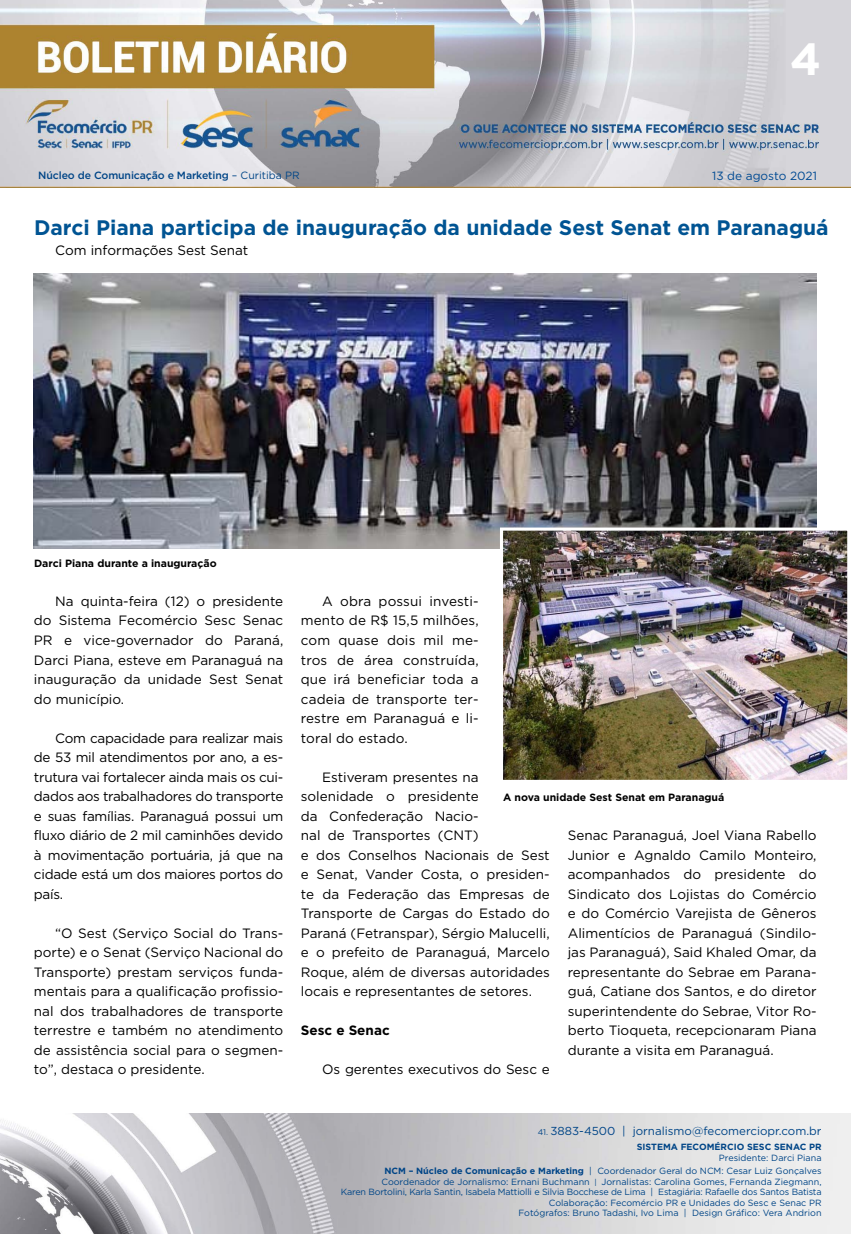
<style>
.page{position:relative;width:851px;height:1234px;background:#fff}
.page>*{position:absolute;margin:0;border:0;box-sizing:border-box;transform-origin:0 0}
.t1{font:700 45px "Gotham";color:#fff}
.t2{font:700 21px "Gotham";color:#005493}
.t3{font:13.5px/19.5px "Gotham";color:#000;text-align:justify}
.t4{font:700 13.5px "Gotham";color:#000}
.t5{font:11.85px "Gotham";color:#004a93}
.t6{font:11.55px "Gotham";color:#004587}
.t7{font:700 10.5px "Gotham";color:#000}
.t8{font:500 10.5px "Gotham";letter-spacing:-.01em;color:#004587}
.t9{font:9px/10.5px "Gotham";color:#004587;text-align:right}
.t10{font:700 9px "Gotham";color:#004587}
.s1{font-weight:400}
.s2{font-size:8.25px}
.s3{font-weight:700}
.s4{font-size:7.65px}
</style>
<div class="page">
<img style="left:0;top:0;width:850px;height:188px">
<img style="left:0;top:1113px;width:850px;height:120px">
<img style="left:34px;top:273px;width:782px;height:276px">
<img style="left:504px;top:531px;width:342px;height:247px">
<div style="left:500px;top:527px;width:350px;height:255px;border:3px solid #fff"></div>
<h1 class="t1" style="left:790px;top:29px;width:33px">4</h1>
<p class="t8" style="left:38px;top:168px;width:263px">Núcleo de Comunicação e Marketing <span class="s1">– Curitiba PR</span></p>
<p class="t5" style="left:712px;top:168px;width:106px">13 de agosto 2021</p>
<h2 class="t2" style="left:34px;top:214px;width:796px">Darci Piana participa de inauguração da unidade Sest Senat em Paranaguá</h2>
<p class="t3" style="left:55px;top:240px;width:194px">Com informações Sest Senat</p>
<p class="t7" style="left:34px;top:556px;width:184px">Darci Piana durante a inauguração</p>
<p class="t3" style="left:34px;top:591px;width:251px;text-indent:21px">Na quinta-feira (12) o presidente do Sistema Fecomércio Sesc Senac PR e vice-governador do Paraná, Darci Piana, esteve em Paranaguá na inauguração da unidade Sest Senat do município.</p>
<p class="t3" style="left:34px;top:727px;width:251px;text-indent:21px">Com capacidade para realizar mais de 53 mil atendimentos por ano, a es&shy;trutura vai fortalecer ainda mais os cui&shy;dados aos trabalhadores do transporte e suas famílias. Paranaguá possui um fluxo diário de 2 mil caminhões devido à movimentação portuária, já que na cidade está um dos maiores portos do país.</p>
<p class="t3" style="left:34px;top:922px;width:251px;text-indent:21px">“O Sest (Serviço Social do Trans&shy;porte) e o Senat (Serviço Nacional do Transporte) prestam serviços funda&shy;mentais para a qualificação profissio&shy;nal dos trabalhadores de transporte terrestre e também no atendimento de assistência social para o segmen&shy;to”, destaca o presidente.</p>
<p class="t3" style="left:301px;top:591px;width:179px;text-indent:21px">A obra possui investi&shy;mento de R$ 15,5 milhões, com quase dois mil me&shy;tros de área construída, que irá beneficiar toda a cadeia de transporte ter&shy;restre em Paranaguá e li&shy;toral do estado.</p>
<p class="t3" style="left:301px;top:766px;width:250px;text-align:left;text-indent:21px">Estiveram presentes na solenidade o presidente<br>da Confederação Nacio-<br>nal de Transportes (CNT)<br>e dos Conselhos Nacionais de Sest e Senat, Vander Costa, o presiden&shy;te da Federação das Empresas de<br>Transporte de Cargas do Estado do<br>Paraná (Fetranspar), Sérgio Malucelli, e o prefeito de Paranaguá, Marcelo<br>Roque, além de diversas autoridades locais e representantes de setores.</p>
<p class="t4" style="left:301px;top:1021px;width:90px">Sesc e Senac</p>
<p class="t3" style="left:322px;top:1059px;width:229px">Os gerentes executivos do Sesc e</p>
<p class="t7" style="left:503px;top:790px;width:223px">A nova unidade Sest Senat em Paranaguá</p>
<p class="t3" style="left:567px;top:825px;width:250px">Senac Paranaguá, Joel Viana Rabello Junior e Agnaldo Camilo Monteiro, acompanhados do presidente do Sindicato dos Lojistas do Comércio e do Comércio Varejista de Gêneros Alimentícios de Paranaguá (Sindilo&shy;jas Paranaguá), Said Khaled Omar, da representante do Sebrae em Parana&shy;guá, Catiane dos Santos, e do diretor superintendente do Sebrae, Vitor Ro&shy;berto Tioqueta, recepcionaram Piana durante a visita em Paranaguá.</p>
<p class="t6" style="left:537px;top:1123px;width:285px"><span class="s2">41.</span> 3883-4500 | jornalismo@fecomerciopr.com.br</p>
<p class="t10" style="left:636px;top:1140px;width:186px">SISTEMA FECOMÉRCIO SESC SENAC PR</p>
<p class="t9" style="left:384px;top:1150px;width:438px;line-height:13.5px">Presidente: Darci Piana<br><span class="s3">NCM – Núcleo de Comunicação e Marketing</span> | Coordenador Geral do NCM: Cesar Luiz Gonçalves</p>
<p class="t9" style="left:341px;top:1175px;width:482px">Coordenador de Jornalismo: Ernani Buchmann <span class="s4">|</span> Jornalistas: Carolina Gomes, Fernanda Ziegmann,<br>Karen Bortolini, Karla Santin, Isabela Mattiolli e Silvia Bocchese de Lima | Estagiária: Rafaelle dos Santos Batista Colaboração: Fecomércio PR e Unidades do Sesc e Senac PR<br>Fotógrafos: Bruno Tadashi, Ivo Lima | Design Gráfico: Vera Andrion</p>
</div>
